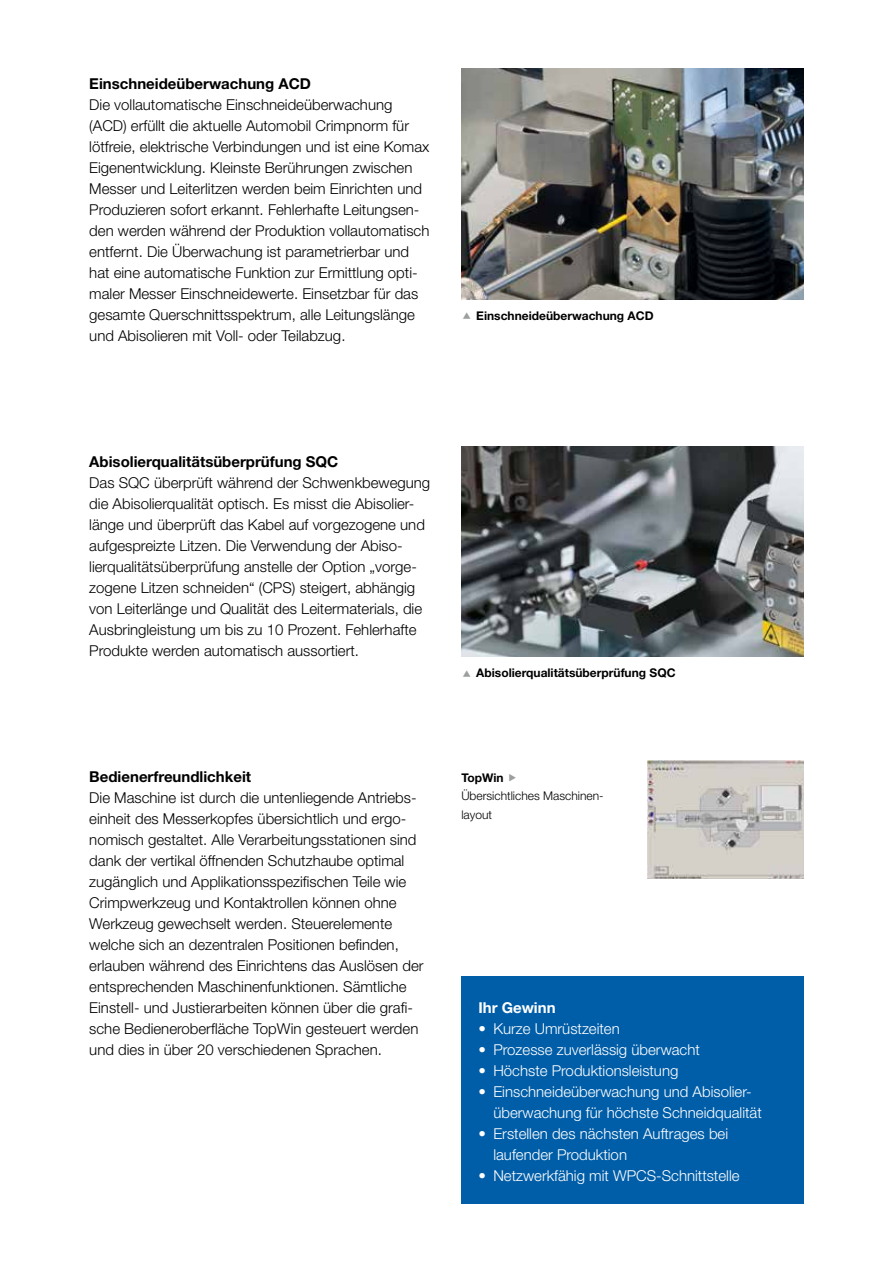
<style>
.page{position:relative;width:876px;height:1263px;background:#fff}
.page>*{position:absolute;margin:0;border:0;box-sizing:border-box;transform-origin:0 0}
.t1{font:300 15px/21px "Helvetica Neue LT Std";color:#000}
.t2{font:300 15px/21px "Helvetica Neue LT Std";color:#fff}
.t3{font:700 15px "Helvetica Neue LT Std";color:#000}
.t4{font:700 15px "Helvetica Neue LT Std";color:#fff}
.t5{font:700 12px "Helvetica Neue LT Std";color:#000}
.t6{font:300 12px/19.5px "Helvetica Neue LT Std";color:#000}
</style>
<div class="page">
<img style="left:461px;top:68px;width:343px;height:231px">
<img style="left:647px;top:761px;width:157px;height:117px">
<img style="left:461px;top:446px;width:343px;height:210px">
<div style="left:461px;top:976px;width:343px;height:227px;background:#005ea8"></div>
<p class="t3" style="left:89px;top:74px;width:223px">Einschneideüberwachung ACD</p>
<p class="t1" style="left:89px;top:94px;width:342px">Die vollautomatische Einschneideüberwachung (ACD) erfüllt die aktuelle Automobil Crimpnorm für lötfreie, elektrische Verbindungen und ist eine Komax Eigenentwicklung. Kleinste Berührungen zwischen Messer und Leiterlitzen werden beim Einrichten und Produzieren sofort erkannt. Fehlerhafte Leitungsen&shy;den werden während der Produktion vollautomatisch entfernt. Die Überwachung ist parametrierbar und hat eine automatische Funktion zur Ermittlung opti&shy;maler Messer Einschneidewerte. Einsetzbar für das gesamte Querschnittsspektrum, alle Leitungslänge und Abisolieren mit Voll- oder Teilabzug.</p>
<p class="t5" style="left:476px;top:308px;width:179px">Einschneideüberwachung ACD</p>
<p class="t3" style="left:89px;top:452px;width:251px">Abisolierqualitätsüberprüfung SQC</p>
<p class="t1" style="left:89px;top:472px;width:342px">Das SQC überprüft während der Schwenkbewegung die Abisolierqualität optisch. Es misst die Abisolier&shy;länge und überprüft das Kabel auf vorgezogene und aufgespreizte Litzen. Die Verwendung der Abiso&shy;lierqualitätsüberprüfung anstelle der Option „vorge&shy;zogene Litzen schneiden“ (CPS) steigert, abhängig von Leiterlänge und Qualität des Leitermaterials, die Ausbringleistung um bis zu 10 Prozent. Fehlerhafte Produkte werden automatisch aussortiert.</p>
<p class="t5" style="left:476px;top:665px;width:201px">Abisolierqualitätsüberprüfung SQC</p>
<p class="t3" style="left:89px;top:767px;width:163px">Bedienerfreundlichkeit</p>
<p class="t1" style="left:89px;top:787px;width:336px">Die Maschine ist durch die untenliegende Antriebs&shy;einheit des Messerkopfes übersichtlich und ergo&shy;nomisch gestaltet. Alle Verarbeitungsstationen sind dank der vertikal öffnenden Schutzhaube optimal zugänglich und Applikationsspezifischen Teile wie Crimpwerkzeug und Kontaktrollen können ohne Werkzeug gewechselt werden. Steuerelemente welche sich an dezentralen Positionen befinden, erlauben während des Einrichtens das Auslösen der entsprechenden Maschinenfunktionen. Sämtliche Einstell- und Justierarbeiten können über die grafi&shy;sche Bedieneroberfläche TopWin gesteuert werden und dies in über 20 verschiedenen Sprachen.</p>
<p class="t5" style="left:461px;top:770px;width:44px">TopWin</p>
<p class="t6" style="left:461px;top:785px;width:144px">Übersichtliches Maschinen&shy;layout</p>
<p class="t4" style="left:478px;top:998px;width:79px">Ihr Gewinn</p>
<p class="t2" style="left:478px;top:1018px;width:143px">• Kurze Umrüstzeiten</p>
<p class="t2" style="left:478px;top:1039px;width:223px">• Prozesse zuverlässig überwacht</p>
<p class="t2" style="left:478px;top:1060px;width:202px">• Höchste Produktionsleistung</p>
<p class="t2" style="left:493px;top:1081px;width:270px;text-indent:-15px">• Einschneideüberwachung und Abisolier&shy;überwachung für höchste Schneidqualität</p>
<p class="t2" style="left:493px;top:1123px;width:236px;text-indent:-15px">• Erstellen des nächsten Auftrages bei laufender Produktion</p>
<p class="t2" style="left:478px;top:1165px;width:263px">• Netzwerkfähig mit WPCS-Schnittstelle</p>
</div>
